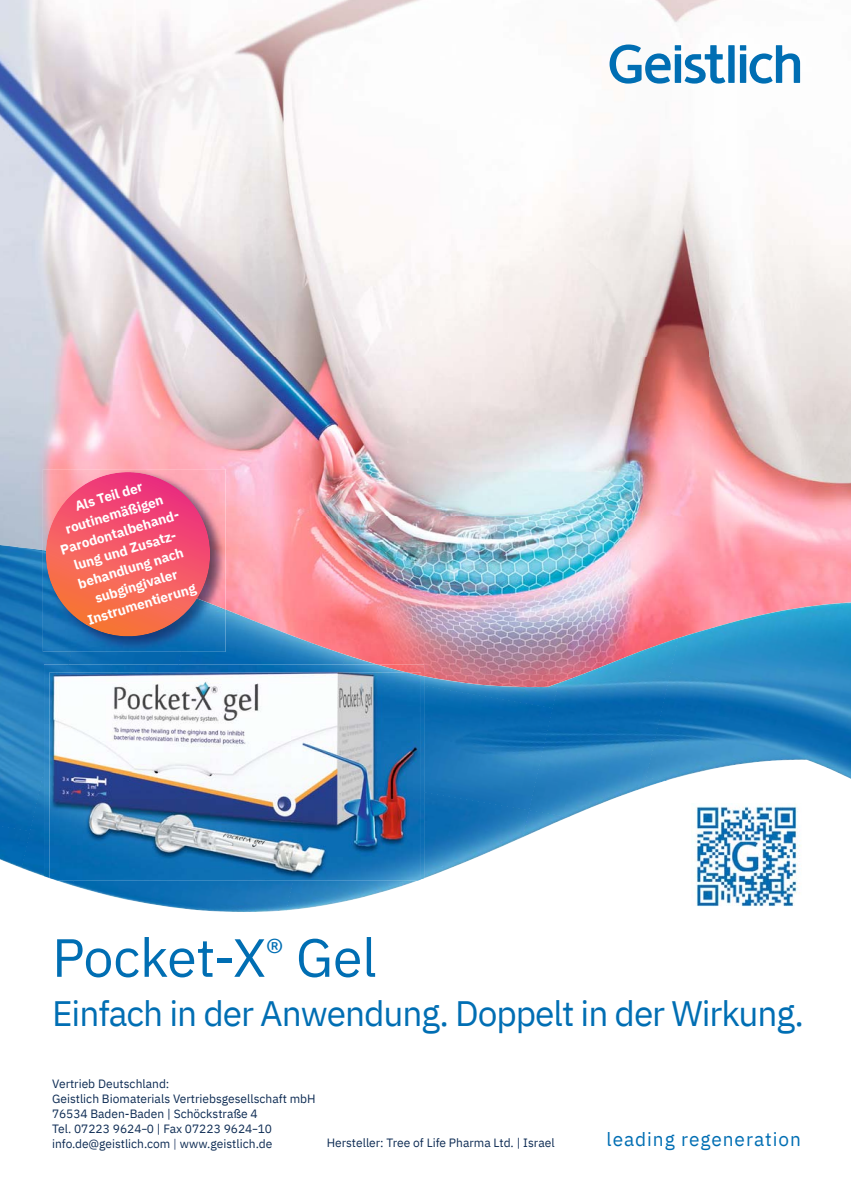
<style>
.page{position:relative;width:851px;height:1191px;background:#fff}
.page>*{position:absolute;margin:0;border:0;box-sizing:border-box;transform-origin:0 0}
.t1{font:53.7px "IBM Plex Sans";letter-spacing:-.005em;color:#006eb3}
.t2{font:35.25px "IBM Plex Sans";letter-spacing:-.03em;color:#006eb3}
.t3{font:19.05px "IBM Plex Sans";letter-spacing:.05em;color:#006eb3}
.t4{font:700 13.5px/18.8px "IBM Plex Sans";color:#fff;text-align:center}
.t5{font:12px/15px "IBM Plex Sans";color:#0e2c54}
.s1{color:#3e5176}
</style>
<div class="page">
<img style="left:0;top:0;width:708px;height:516px">
<img style="left:708px;top:0;width:142px;height:602px">
<img style="left:225px;top:516px;width:484px;height:105px">
<img style="left:345px;top:621px;width:300px;height:33px">
<img style="left:645px;top:602px;width:205px;height:177px">
<img style="left:0;top:544px;width:68px;height:279px">
<img style="left:528px;top:638px;width:150px;height:179px">
<img style="left:182px;top:609px;width:163px;height:55px">
<img style="left:342px;top:654px;width:216px;height:54px">
<img style="left:68px;top:652px;width:114px;height:12px">
<img style="left:424px;top:685px;width:129px;height:125px">
<img style="left:643px;top:777px;width:23px;height:11px">
<img style="left:21px;top:769px;width:51px;height:116px">
<img style="left:403px;top:792px;width:126px;height:94px">
<img style="left:522px;top:810px;width:47px;height:27px">
<img style="left:293px;top:880px;width:110px;height:30px">
<img style="left:0;top:823px;width:31px;height:45px">
<img style="left:72px;top:880px;width:221px;height:32px">
<svg style="left:749px;top:45px;width:50px;height:39px"></svg>
<svg style="left:684px;top:45px;width:41px;height:39px"></svg>
<svg style="left:609px;top:45px;width:62px;height:39px"></svg>
<div style="left:728px;top:45px;width:6px;height:38px;background:#006eb3"></div>
<div style="left:674px;top:54px;width:7px;height:29px;background:#006eb3"></div>
<div style="left:674px;top:45px;width:7px;height:6px;background:#006eb3"></div>
<div style="left:739px;top:54px;width:7px;height:29px;background:#006eb3"></div>
<div style="left:739px;top:45px;width:7px;height:6px;background:#006eb3"></div>
<img style="left:695px;top:804px;width:106px;height:103px">
<img style="left:52px;top:879px;width:369px;height:1px">
<img style="left:44px;top:664px;width:380px;height:215px">
<img style="left:406px;top:672px;width:15px;height:3px">
<img style="left:43px;top:469px;width:182px;height:81px">
<img style="left:43px;top:550px;width:182px;height:102px">
<svg style="left:46px;top:472px;width:164px;height:164px;background:#dd6171"></svg>
<p class="t4" style="left:47px;top:506px;width:126px;rotate:-17deg">Als Teil der routinemäßigen<br>Parodontalbehand&shy;lung und Zusatz&shy;behandlung nach subgingivaler<br>Instrumentierung</p>
<h1 class="t1" style="left:52px;top:935px;width:326px">Pocket-X<sup>®</sup> Gel</h1>
<h2 class="t2" style="left:52px;top:998px;width:753px">Einfach in der Anwendung. Doppelt in der Wirkung.</h2>
<p class="t5" style="left:52px;top:1077px;width:265px">Vertrieb Deutschland:<br>Geistlich Biomaterials Vertriebsgesellschaft mbH 76534 Baden-Baden | Schöckstraße 4<br>Tel. 07223 9624–0 | Fax 07223 9624–10 info.de@geistlich.com <span class="s1">|</span> www.geistlich.de</p>
<p class="t5" style="left:326px;top:1135px;width:229px">Hersteller: Tree of Life Pharma Ltd. | Israel</p>
<h3 class="t3" style="left:606px;top:1131px;width:196px">leading regeneration</h3>
</div>
